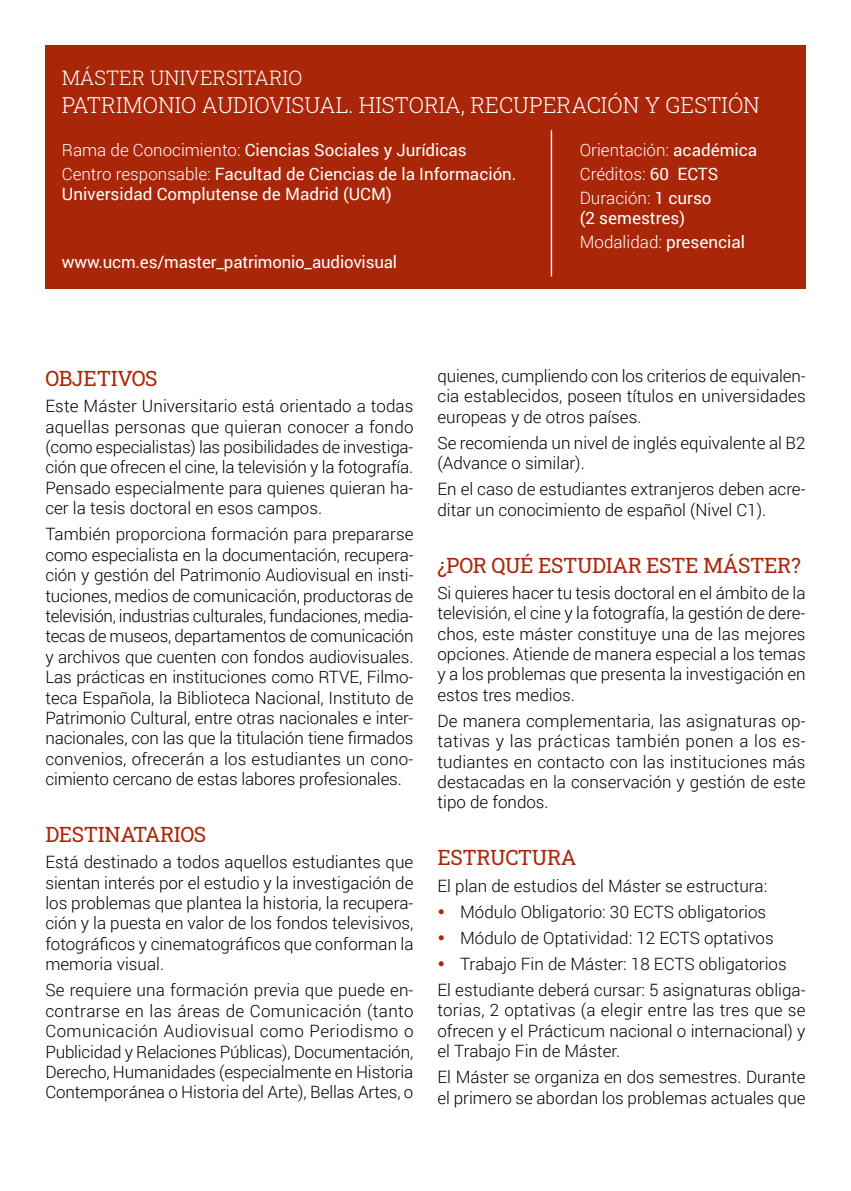
<style>
.page{position:relative;width:851px;height:1191px;background:#fff}
.page>*{position:absolute;margin:0;border:0;box-sizing:border-box;transform-origin:0 0}
.t1{font:300 22px "Roboto Slab";color:#fff}
.t2{font:21px "Roboto Slab";letter-spacing:-.02em;color:#aa2608}
.t3{font:300 20px "Roboto Slab";color:#fff}
.t4{font:300 17px/20.4px "Roboto";color:#000;text-align:justify}
.t5{font:17px/24px "Roboto";color:#fff}
.t6{font:300 17px/24px "Roboto";color:#fff}
.s1{font-weight:300}
.s2{font-weight:400}
</style>
<div class="page">
<div style="left:45px;top:45px;width:760px;height:244px;background:#aa2608"></div>
<hr style="left:550px;top:130px;width:2px;height:146px;background:#fff">
<p class="t3" style="left:62px;top:64px;width:242px">MÁSTER UNIVERSITARIO</p>
<p class="t1" style="left:62px;top:90px;width:699px">PATRIMONIO AUDIOVISUAL. HISTORIA, RECUPERACIÓN Y GESTIÓN</p>
<p class="t5" style="left:62px;top:137px;width:456px"><span class="s1">Rama de Conocimiento:</span> Ciencias Sociales y Jurídicas<br><span class="s1">Centro responsable:</span> Facultad de Ciencias de la Información.</p>
<p class="t5" style="left:62px;top:181px;width:331px">Universidad Complutense de Madrid (UCM)</p>
<p class="t5" style="left:62px;top:250px;width:337px">www.ucm.es/master_patrimonio_audiovisual</p>
<p class="t6" style="left:579px;top:138px;width:179px">Orientación: <span class="s2">académica<br></span>Créditos: <span class="s2">60 ECTS<br></span>Duración: <span class="s2">1 curso</span></p>
<p class="t5" style="left:579px;top:205px;width:167px">(2 semestres)<br><span class="s1">Modalidad:</span> presencial</p>
<p class="t2" style="left:45px;top:364px;width:114px">OBJETIVOS</p>
<p class="t4" style="left:45px;top:395px;width:369px">Este Máster Universitario está orientado a todas aquellas personas que quieran conocer a fondo (como especialistas) las posibilidades de investiga&shy;ción que ofrecen el cine, la televisión y la fotografía.<br>Pensado especialmente para quienes quieran ha&shy;cer la tesis doctoral en esos campos.</p>
<p class="t4" style="left:45px;top:523px;width:369px">También proporciona formación para prepararse como especialista en la documentación, recupera&shy;ción y gestión del Patrimonio Audiovisual en insti&shy;tuciones, medios de comunicación, productoras de televisión, industrias culturales, fundaciones, media&shy;tecas de museos, departamentos de comunicación y archivos que cuenten con fondos audiovisuales.<br>Las prácticas en instituciones como RTVE, Filmo&shy;teca Española, la Biblioteca Nacional, Instituto de Patrimonio Cultural, entre otras nacionales e inter&shy;nacionales, con las que la titulación tiene firmados convenios, ofrecerán a los estudiantes un cono&shy;cimiento cercano de estas labores profesionales.</p>
<p class="t2" style="left:45px;top:820px;width:162px">DESTINATARIOS</p>
<p class="t4" style="left:45px;top:851px;width:369px">Está destinado a todos aquellos estudiantes que sientan interés por el estudio y la investigación de los problemas que plantea la historia, la recupera&shy;ción y la puesta en valor de los fondos televisivos, fotográficos y cinematográficos que conforman la memoria visual.</p>
<p class="t4" style="left:45px;top:979px;width:369px">Se requiere una formación previa que puede en&shy;contrarse en las áreas de Comunicación (tanto Comunicación Audiovisual como Periodismo o Publicidad y Relaciones Públicas), Documentación, Derecho, Humanidades (especialmente en Historia Contemporánea o Historia del Arte), Bellas Artes, o</p>
<p class="t4" style="left:437px;top:365px;width:369px">quienes, cumpliendo con los criterios de equivalen&shy;cia establecidos, poseen títulos en universidades europeas y de otros países.</p>
<p class="t4" style="left:437px;top:432px;width:369px">Se recomienda un nivel de inglés equivalente al B2 (Advance o similar).</p>
<p class="t4" style="left:437px;top:478px;width:369px">En el caso de estudiantes extranjeros deben acre&shy;ditar un conocimiento de español (Nivel C1).</p>
<p class="t2" style="left:437px;top:550px;width:365px">¿POR QUÉ ESTUDIAR ESTE MÁSTER?</p>
<p class="t4" style="left:437px;top:582px;width:369px">Si quieres hacer tu tesis doctoral en el ámbito de la televisión, el cine y la fotografía, la gestión de dere&shy;chos, este máster constituye una de las mejores opciones. Atiende de manera especial a los temas y a los problemas que presenta la investigación en estos tres medios.</p>
<p class="t4" style="left:437px;top:710px;width:369px">De manera complementaria, las asignaturas op&shy;tativas y las prácticas también ponen a los es&shy;tudiantes en contacto con las instituciones más destacadas en la conservación y gestión de este tipo de fondos.</p>
<p class="t2" style="left:437px;top:843px;width:141px">ESTRUCTURA</p>
<p class="t4" style="left:437px;top:874px;width:331px">El plan de estudios del Máster se estructura:</p>
<p class="t4" style="left:460px;top:900px;width:307px">Módulo Obligatorio: 30 ECTS obligatorios</p>
<p class="t4" style="left:460px;top:927px;width:315px">Módulo de Optatividad: 12 ECTS optativos</p>
<p class="t4" style="left:460px;top:953px;width:328px">Trabajo Fin de Máster: 18 ECTS obligatorios</p>
<p class="t4" style="left:437px;top:979px;width:369px">El estudiante deberá cursar: 5 asignaturas obliga-</p>
<p class="t4" style="left:437px;top:999px;width:369px">torias, 2 optativas (a elegir entre las tres que se ofrecen y el Prácticum nacional o internacional) y el Trabajo Fin de Máster.</p>
<p class="t4" style="left:437px;top:1066px;width:369px">El Máster se organiza en dos semestres. Durante el primero se abordan los problemas actuales que</p>
</div>
